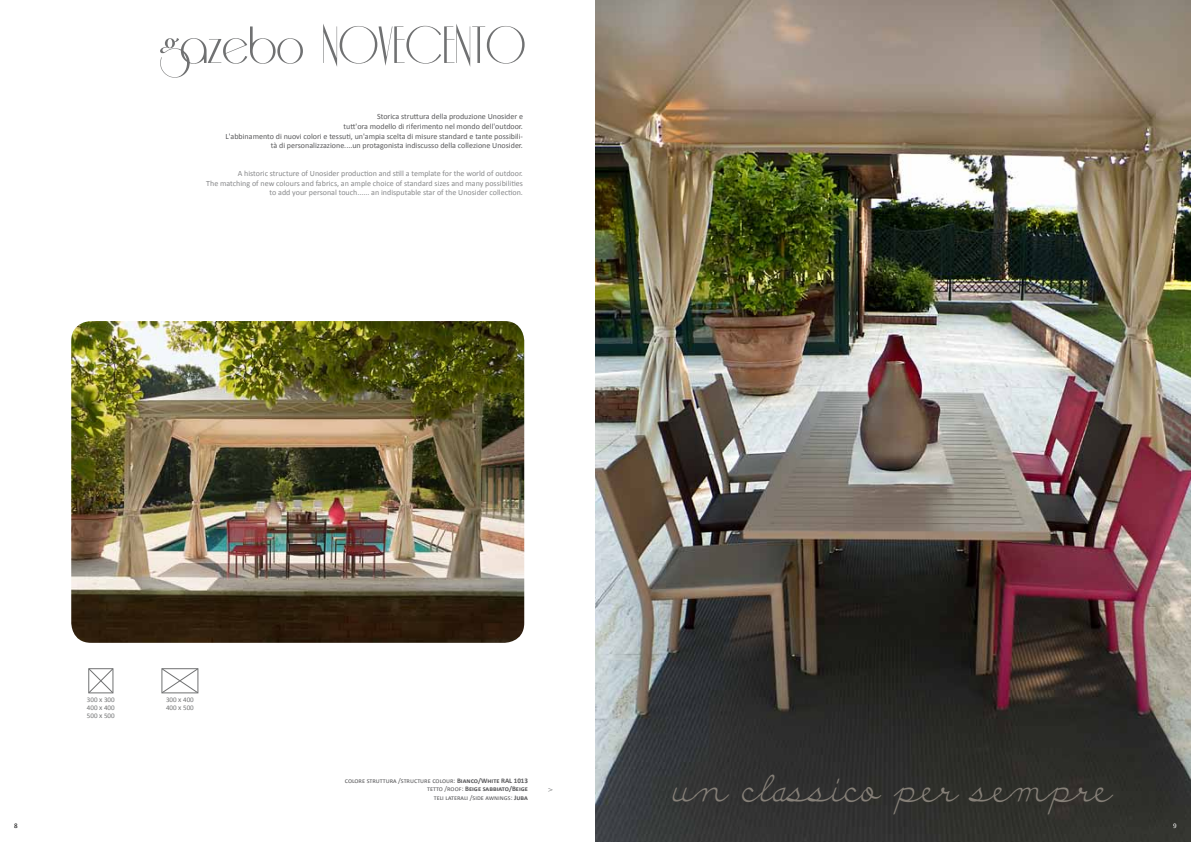
<style>
.page{position:relative;width:1191px;height:842px;background:#fff}
.page>*{position:absolute;margin:0;border:0;box-sizing:border-box;transform-origin:0 0}
.t1{font:36px "Discipuli Britannica";color:#868078}
.t2{font:700 9px "Walkway";color:#707172}
.t3{font:8px/9.6px "Calibri";color:#58585a;text-align:right}
.t4{font:8px/9.6px "Calibri";color:#87888a;text-align:right}
.t5{font:7px/8.4px "Calibri";color:#58585a;text-align:right}
.t6{font:7px/8.4px "Calibri";color:#707172;text-align:justify}
.t7{font:7px "Calibri";color:#000}
.t8{font:7px "Calibri";color:#fff}
.s1{font-weight:700}
</style>
<div class="page">
<img style="left:595px;top:0;width:596px;height:842px">
<svg style="left:160px;top:24px;width:364px;height:54px"></svg>
<img style="left:71px;top:321px;width:453px;height:322px">
<svg style="left:88px;top:668px;width:26px;height:26px"></svg>
<div style="left:88px;top:668px;width:25px;height:25px;border:1px solid #707172"></div>
<svg style="left:161px;top:668px;width:35px;height:25px"></svg>
<div style="left:162px;top:668px;width:36px;height:25px;border:1px solid #707172"></div>
<p class="t3" style="left:225px;top:112px;width:299px">Storica struttura della produzione Unosider e<br>tutt'ora modello di riferimento nel mondo dell'outdoor.<br>L'abbinamento di nuovi colori e tessuti, un'ampia scelta di misure standard e tante possibili&shy;tà di personalizzazione....un protagonista indiscusso della collezione Unosider.</p>
<p class="t4" style="left:206px;top:169px;width:318px">A historic structure of Unosider production and still a template for the world of outdoor.<br>The matching of new colours and fabrics, an ample choice of standard sizes and many possibilities to add your personal touch...... an indisputable star of the Unosider collection.</p>
<p class="t7" style="left:14px;top:821px;width:5px">8</p>
<p class="t6" style="left:87px;top:695px;width:29px">300 x 300<br>400 x 400<br>500 x 500</p>
<p class="t6" style="left:166px;top:695px;width:29px">300 x 400<br>400 x 500</p>
<p class="t5" style="left:345px;top:776px;width:185px">colore struttura /structure colour: <span class="s1">Bianco/White RAL 1013 </span>tetto /roof: <span class="s1">Beige sabbiato/Beige<br></span>teli laterali /side awnings: <span class="s1">Juba</span></p>
<p class="t2" style="left:548px;top:784px;width:6px">&gt;</p>
<h1 class="t1" style="left:673px;top:766px;width:440px">un classico per sempre</h1>
<p class="t8" style="left:1173px;top:821px;width:5px">9</p>
</div>
